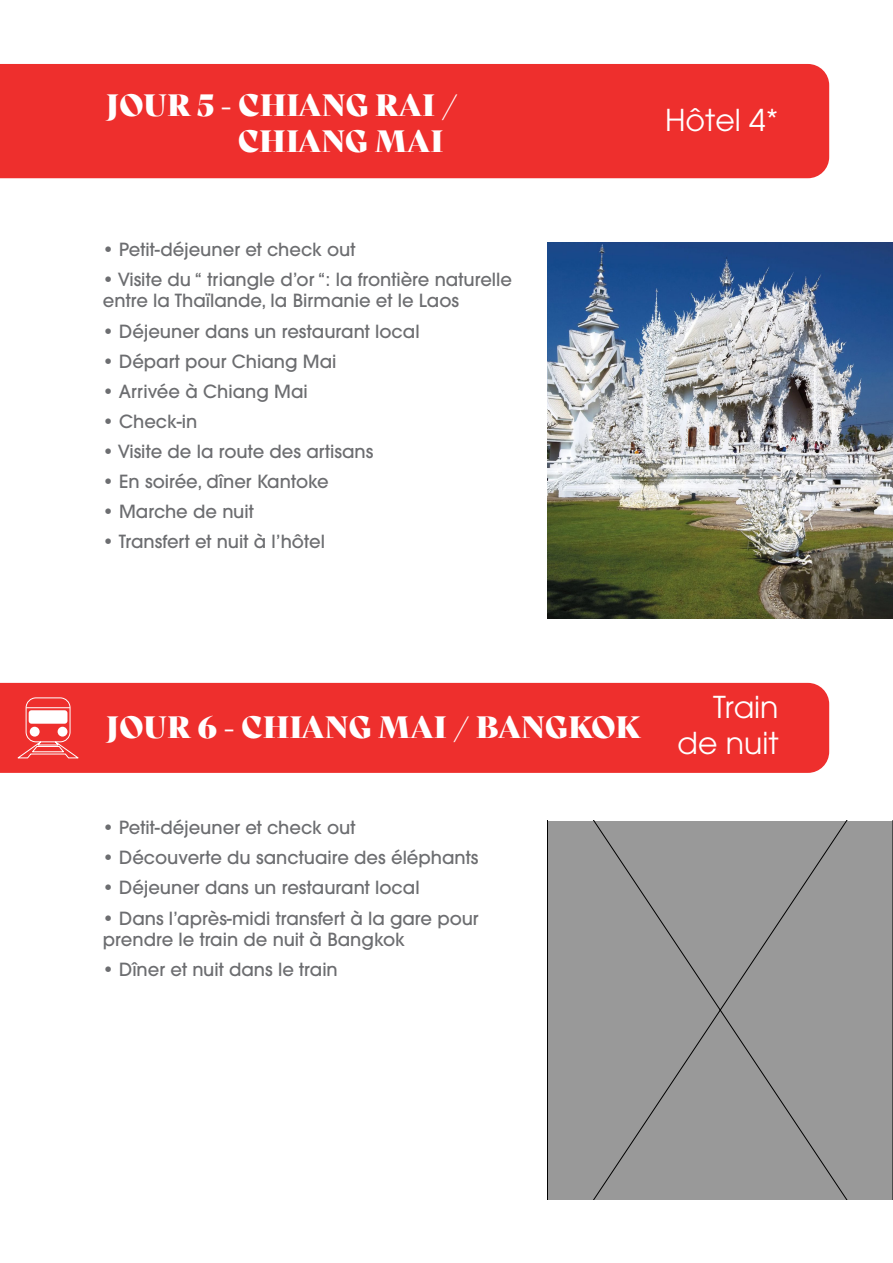
<style>
.page{position:relative;width:893px;height:1263px;background:#fff}
.page>*{position:absolute;margin:0;border:0;box-sizing:border-box;transform-origin:0 0}
.t1{font:30px/36px "Bely Display";color:#fff}
.t2{font:30px/36px "ITC Avant Garde Pro";color:#fff;text-align:right}
.t3{font:500 18px/21.6px "ITC Avant Garde Pro";color:#6c6d70}
</style>
<div class="page">
<div style="left:0;top:64px;width:829px;height:114px;background:#ee2f2d"></div>
<div style="left:0;top:683px;width:829px;height:90px;background:#ee2f2d"></div>
<img style="left:547px;top:242px;width:346px;height:377px">
<div style="left:547px;top:821px;width:346px;height:378px;background:#999"></div>
<div style="left:26px;top:697px;width:45px;height:45px;border:1px solid #fff;border-radius:10px"></div>
<svg style="left:18px;top:737px;width:61px;height:21px"></svg>
<hr style="left:26px;top:707px;width:44px;height:1px;background:#fff">
<div style="left:29px;top:710px;width:38px;height:14px;background:#fff;border-radius:3px"></div>
<div style="left:30px;top:727px;width:10px;height:10px;background:#fff;border-radius:50%"></div>
<div style="left:58px;top:727px;width:9px;height:10px;background:#fff;border-radius:50%"></div>
<h1 class="t1" style="left:238px;top:85px;width:221px;text-indent:-132px">JOUR 5 - CHIANG RAI /<br>CHIANG MAI</h1>
<p class="t3" style="left:103px;top:238px;width:254px">• Petit-déjeuner et check out</p>
<p class="t3" style="left:103px;top:268px;width:411px">• Visite du “ triangle d’or “: la frontière naturelle entre la Thaïlande, la Birmanie et le Laos</p>
<p class="t3" style="left:103px;top:320px;width:318px">• Déjeuner dans un restaurant local</p>
<p class="t3" style="left:103px;top:350px;width:235px">• Départ pour Chiang Mai</p>
<p class="t3" style="left:103px;top:380px;width:206px">• Arrivée à Chiang Mai</p>
<p class="t3" style="left:103px;top:410px;width:96px">• Check-in</p>
<p class="t3" style="left:103px;top:440px;width:272px">• Visite de la route des artisans</p>
<p class="t3" style="left:103px;top:470px;width:227px">• En soirée, dîner Kantoke</p>
<p class="t3" style="left:103px;top:501px;width:152px">• Marche de nuit</p>
<p class="t3" style="left:103px;top:531px;width:223px">• Transfert et nuit à l’hôtel</p>
<h1 class="t2" style="left:665px;top:102px;width:115px">Hôtel 4*</h1>
<h1 class="t1" style="left:106px;top:706px;width:536px">JOUR 6 - CHIANG MAI / BANGKOK</h1>
<p class="t3" style="left:103px;top:817px;width:254px">• Petit-déjeuner et check out</p>
<p class="t3" style="left:103px;top:847px;width:377px">• Découverte du sanctuaire des éléphants</p>
<p class="t3" style="left:103px;top:877px;width:318px">• Déjeuner dans un restaurant local</p>
<p class="t3" style="left:103px;top:907px;width:377px">• Dans l’après-midi transfert à la gare pour prendre le train de nuit à Bangkok</p>
<p class="t3" style="left:103px;top:959px;width:236px">• Dîner et nuit dans le train</p>
<h1 class="t2" style="left:677px;top:689px;width:103px">Train de nuit</h1>
</div>
